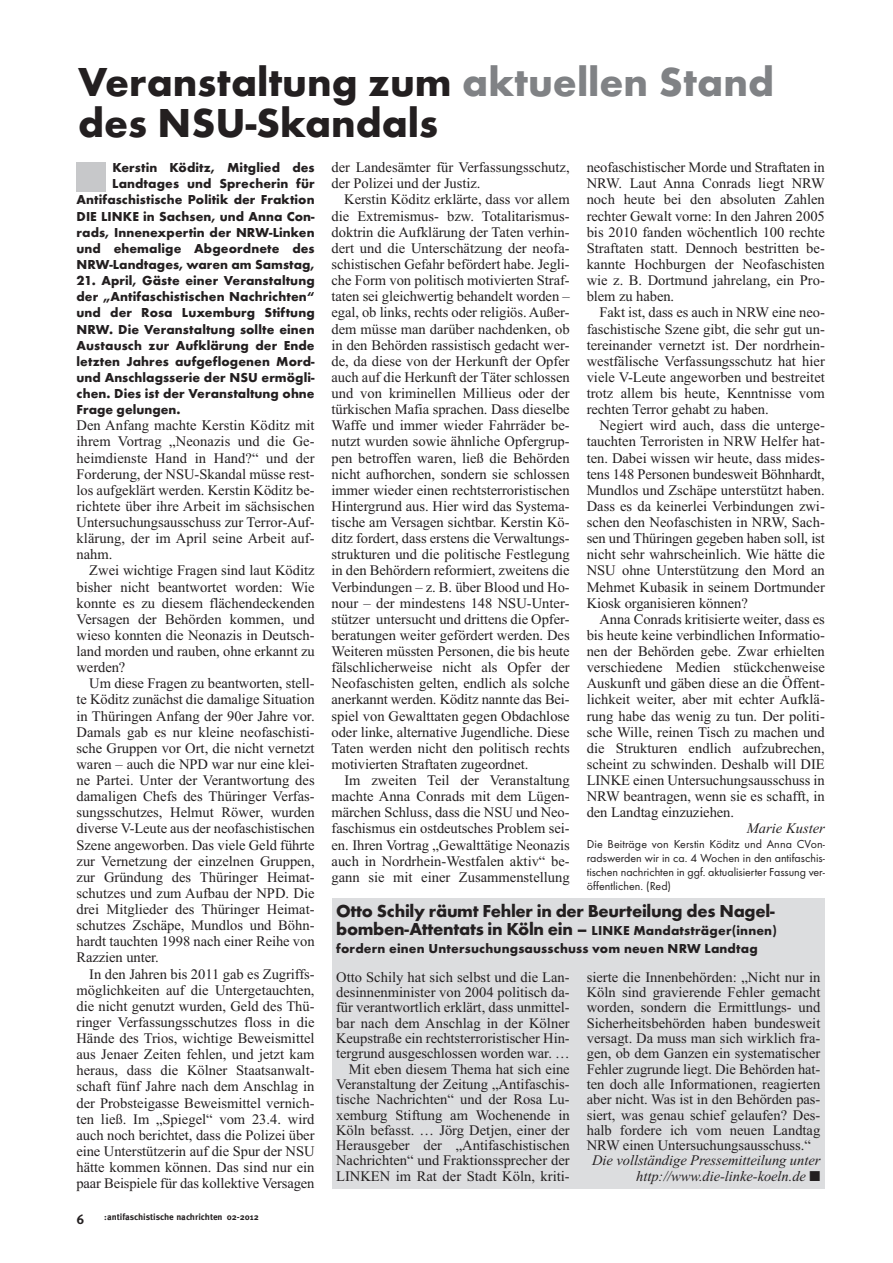
<style>
.page{position:relative;width:893px;height:1263px;background:#fff}
.page>*{position:absolute;margin:0;border:0;box-sizing:border-box;transform-origin:0 0}
.t1{font:800 42px/40.5px "Function";color:#231f20}
.t2{font:800 18px/18px "Function";letter-spacing:-.02em;color:#231f20}
.t3{font:14.55px/16.2px "Times New Roman";color:#231f20;text-align:justify}
.t4{font:italic 14.55px/15.3px "Times New Roman";letter-spacing:-.005em;color:#231f20;text-align:right}
.t5{font:800 13.5px/16px "Function";letter-spacing:.005em;color:#231f20;text-align:right}
.t6{font:700 13.5px "Meta Pro";color:#231f20}
.t7{font:12px/14.2px "Function";letter-spacing:-.005em;color:#231f20;text-align:justify}
.t8{font:700 9px "Meta Pro";color:#231f20}
.s1{color:#808285}
.s2{font-size:13.5px}
</style>
<div class="page">
<div style="left:333px;top:898px;width:492px;height:290px;background:#dcdddf"></div>
<div style="left:77px;top:162px;width:29px;height:30px;background:#c7c8ca"></div>
<h1 class="t1" style="left:78px;top:65px;width:697px">Veranstaltung zum <span class="s1">aktuellen Stand </span>des NSU-Skandals</h1>
<p class="t5" style="left:77px;top:161px;width:240px">Kerstin Köditz, Mitglied des Landtages und Sprecherin für Antifaschistische Politik der Fraktion DIE LINKE in Sachsen, und Anna Con&shy;rads, Innenexpertin der NRW-Linken und ehemalige Abgeordnete des NRW-Landtages, waren am Samstag,</p>
<p class="t5" style="left:77px;top:274px;width:240px;text-align:justify">21. April, Gäste einer Veranstaltung der „Antifaschistischen Nachrichten“ und der Rosa Luxemburg Stiftung NRW. Die Veranstaltung sollte einen Austausch zur Aufklärung der Ende letzten Jahres aufgeflogenen Mord&shy;und Anschlagsserie der NSU ermögli&shy;chen. Dies ist der Veranstaltung ohne Frage gelungen.</p>
<p class="t3" style="left:77px;top:417px;width:240px">Den Anfang machte Kerstin Köditz mit ihrem Vortrag „Neonazis und die Ge&shy;heimdienste Hand in Hand?“ und der Forderung, der NSU-Skandal müsse rest&shy;los aufgeklärt werden. Kerstin Köditz be&shy;richtete über ihre Arbeit im sächsischen Untersuchungsausschuss zur Terror-Auf&shy;klärung, der im April seine Arbeit auf&shy;nahm.</p>
<p class="t3" style="left:77px;top:562px;width:240px;text-indent:13px">Zwei wichtige Fragen sind laut Köditz bisher nicht beantwortet worden: Wie konnte es zu diesem flächendeckenden Versagen der Behörden kommen, und wieso konnten die Neonazis in Deutsch&shy;land morden und rauben, ohne erkannt zu werden?</p>
<p class="t3" style="left:77px;top:675px;width:240px;text-indent:13px">Um diese Fragen zu beantworten, stell&shy;te Köditz zunächst die damalige Situation in Thüringen Anfang der 90er Jahre vor.<br>Damals gab es nur kleine neofaschisti&shy;sche Gruppen vor Ort, die nicht vernetzt waren – auch die NPD war nur eine klei&shy;ne Partei. Unter der Verantwortung des damaligen Chefs des Thüringer Verfas&shy;sungsschutzes, Helmut Röwer, wurden diverse V-Leute aus der neofaschistischen Szene angeworben. Das viele Geld führte zur Vernetzung der einzelnen Gruppen, zur Gründung des Thüringer Heimat&shy;schutzes und zum Aufbau der NPD. Die drei Mitglieder des Thüringer Heimat&shy;schutzes Zschäpe, Mundlos und Böhn&shy;hardt tauchten 1998 nach einer Reihe von Razzien unter.</p>
<p class="t3" style="left:76px;top:965px;width:240px;text-indent:13px">In den Jahren bis 2011 gab es Zugriffs&shy;möglichkeiten auf die Untergetauchten, die nicht genutzt wurden, Geld des Thü&shy;ringer Verfassungsschutzes floss in die Hände des Trios, wichtige Beweismittel aus Jenaer Zeiten fehlen, und jetzt kam heraus, dass die Kölner Staatsanwalt&shy;schaft fünf Jahre nach dem Anschlag in der Probsteigasse Beweismittel vernich&shy;ten ließ. Im „Spiegel“ vom 23.4. wird auch noch berichtet, dass die Polizei über eine Unterstützerin auf die Spur der NSU hätte kommen können. Das sind nur ein paar Beispiele für das kollektive Versagen</p>
<p class="t6" style="left:77px;top:1214px;width:9px">6</p>
<p class="t8" style="left:104px;top:1214px;width:156px">:antifaschistische nachrichten 02-2012</p>
<p class="t3" style="left:332px;top:159px;width:240px">der Landesämter für Verfassungsschutz, der Polizei und der Justiz.</p>
<p class="t3" style="left:332px;top:191px;width:240px;text-indent:13px">Kerstin Köditz erklärte, dass vor allem die Extremismus- bzw. Totalitarismus&shy;doktrin die Aufklärung der Taten verhin&shy;dert und die Unterschätzung der neofa&shy;schistischen Gefahr befördert habe. Jegli&shy;che Form von politisch motivierten Straf&shy;taten sei gleichwertig behandelt worden – egal, ob links, rechts oder religiös. Außer&shy;dem müsse man darüber nachdenken, ob in den Behörden rassistisch gedacht wer&shy;de, da diese von der Herkunft der Opfer auch auf die Herkunft der Täter schlossen und von kriminellen Millieus oder der türkischen Mafia sprachen. Dass dieselbe Waffe und immer wieder Fahrräder be&shy;nutzt wurden sowie ähnliche Opfergrup&shy;pen betroffen waren, ließ die Behörden nicht aufhorchen, sondern sie schlossen immer wieder einen rechtsterroristischen Hintergrund aus. Hier wird das Systema&shy;tische am Versagen sichtbar. Kerstin Kö&shy;ditz fordert, dass erstens die Verwaltungs&shy;strukturen und die politische Festlegung in den Behördern reformiert, zweitens die Verbindungen – z. B. über Blood und Ho&shy;nour – der mindestens 148 NSU-Unter&shy;stützer untersucht und drittens die Opfer&shy;beratungen weiter gefördert werden. Des Weiteren müssten Personen, die bis heute fälschlicherweise nicht als Opfer der Neofaschisten gelten, endlich als solche anerkannt werden. Köditz nannte das Bei&shy;spiel von Gewalttaten gegen Obdachlose oder linke, alternative Jugendliche. Diese Taten werden nicht den politisch rechts motivierten Straftaten zugeordnet.</p>
<p class="t3" style="left:332px;top:772px;width:240px;text-indent:13px">Im zweiten Teil der Veranstaltung machte Anna Conrads mit dem Lügen&shy;märchen Schluss, dass die NSU und Neo&shy;faschismus ein ostdeutsches Problem sei&shy;en. Ihren Vortrag „Gewalttätige Neonazis auch in Nordrhein-Westfalen aktiv“ be&shy;gann sie mit einer Zusammenstellung</p>
<p class="t3" style="left:587px;top:159px;width:240px">neofaschistischer Morde und Straftaten in NRW. Laut Anna Conrads liegt NRW noch heute bei den absoluten Zahlen rechter Gewalt vorne: In den Jahren 2005 bis 2010 fanden wöchentlich 100 rechte Straftaten statt. Dennoch bestritten be&shy;kannte Hochburgen der Neofaschisten wie z. B. Dortmund jahrelang, ein Pro&shy;blem zu haben.</p>
<p class="t3" style="left:587px;top:304px;width:240px;text-indent:13px">Fakt ist, dass es auch in NRW eine neo&shy;faschistische Szene gibt, die sehr gut un&shy;tereinander vernetzt ist. Der nordrhein&shy;westfälische Verfassungsschutz hat hier viele V-Leute angeworben und bestreitet trotz allem bis heute, Kenntnisse vom rechten Terror gehabt zu haben.</p>
<p class="t3" style="left:587px;top:417px;width:240px;text-indent:13px">Negiert wird auch, dass die unterge&shy;tauchten Terroristen in NRW Helfer hat&shy;ten. Dabei wissen wir heute, dass mides&shy;tens 148 Personen bundesweit Böhnhardt, Mundlos und Zschäpe unterstützt haben.<br>Dass es da keinerlei Verbindungen zwi&shy;schen den Neofaschisten in NRW, Sach&shy;sen und Thüringen gegeben haben soll, ist nicht sehr wahrscheinlich. Wie hätte die NSU ohne Unterstützung den Mord an Mehmet Kubasik in seinem Dortmunder Kiosk organisieren können?</p>
<p class="t3" style="left:587px;top:611px;width:240px;text-indent:13px">Anna Conrads kritisierte weiter, dass es bis heute keine verbindlichen Informatio&shy;nen der Behörden gebe. Zwar erhielten verschiedene Medien stückchenweise Auskunft und gäben diese an die Öffent&shy;lichkeit weiter, aber mit echter Aufklä&shy;rung habe das wenig zu tun. Der politi&shy;sche Wille, reinen Tisch zu machen und die Strukturen endlich aufzubrechen, scheint zu schwinden. Deshalb will DIE LINKE einen Untersuchungsausschuss in NRW beantragen, wenn sie es schafft, in den Landtag einzuziehen.</p>
<p class="t4" style="left:747px;top:821px;width:79px">Marie Kuster</p>
<p class="t7" style="left:587px;top:837px;width:240px">Die Beiträge von Kerstin Köditz und Anna CVon&shy;radswerden wir in ca. 4 Wochen in den antifaschis&shy;tischen nachrichten in ggf. aktualisierter Fassung ver&shy;öffentlichen. (Red)</p>
<p class="t2" style="left:336px;top:903px;width:442px">Otto Schily räumt Fehler in der Beurteilung des Nagel&shy;bomben-Attentats in Köln ein – <span class="s2">LINKE Mandatsträger(innen)</span></p>
<p class="t5" style="left:336px;top:941px;width:423px">fordern einen Untersuchungsausschuss vom neuen NRW Landtag</p>
<p class="t3" style="left:336px;top:969px;width:235px;line-height:15.3px;text-align:right">Otto Schily hat sich selbst und die Lan&shy;desinnenminister von 2004 politisch da&shy;für verantwortlich erklärt, dass unmittel&shy;bar nach dem Anschlag in der Kölner Keupstraße ein rechtsterroristischer Hin&shy;tergrund ausgeschlossen worden war. … Mit eben diesem Thema hat sich eine Veranstaltung der Zeitung „Antifaschis&shy;tische Nachrichten“ und der Rosa Lu&shy;xemburg Stiftung am Wochenende in Köln befasst. … Jörg Detjen, einer der Herausgeber der „Antifaschistischen Nachrichten“ und Fraktionssprecher der LINKEN im Rat der Stadt Köln, kriti-</p>
<p class="t3" style="left:587px;top:969px;width:235px;line-height:15.3px">sierte die Innenbehörden: „Nicht nur in Köln sind gravierende Fehler gemacht worden, sondern die Ermittlungs- und Sicherheitsbehörden haben bundesweit versagt. Da muss man sich wirklich fra&shy;gen, ob dem Ganzen ein systematischer Fehler zugrunde liegt. Die Behörden hat&shy;ten doch alle Informationen, reagierten aber nicht. Was ist in den Behörden pas&shy;siert, was genau schief gelaufen? Des&shy;halb fordere ich vom neuen Landtag NRW einen Untersuchungsausschuss.“</p>
<p class="t4" style="left:592px;top:1153px;width:230px">Die vollständige Pressemitteilung unter http://www.die-linke-koeln.de ■</p>
</div>
